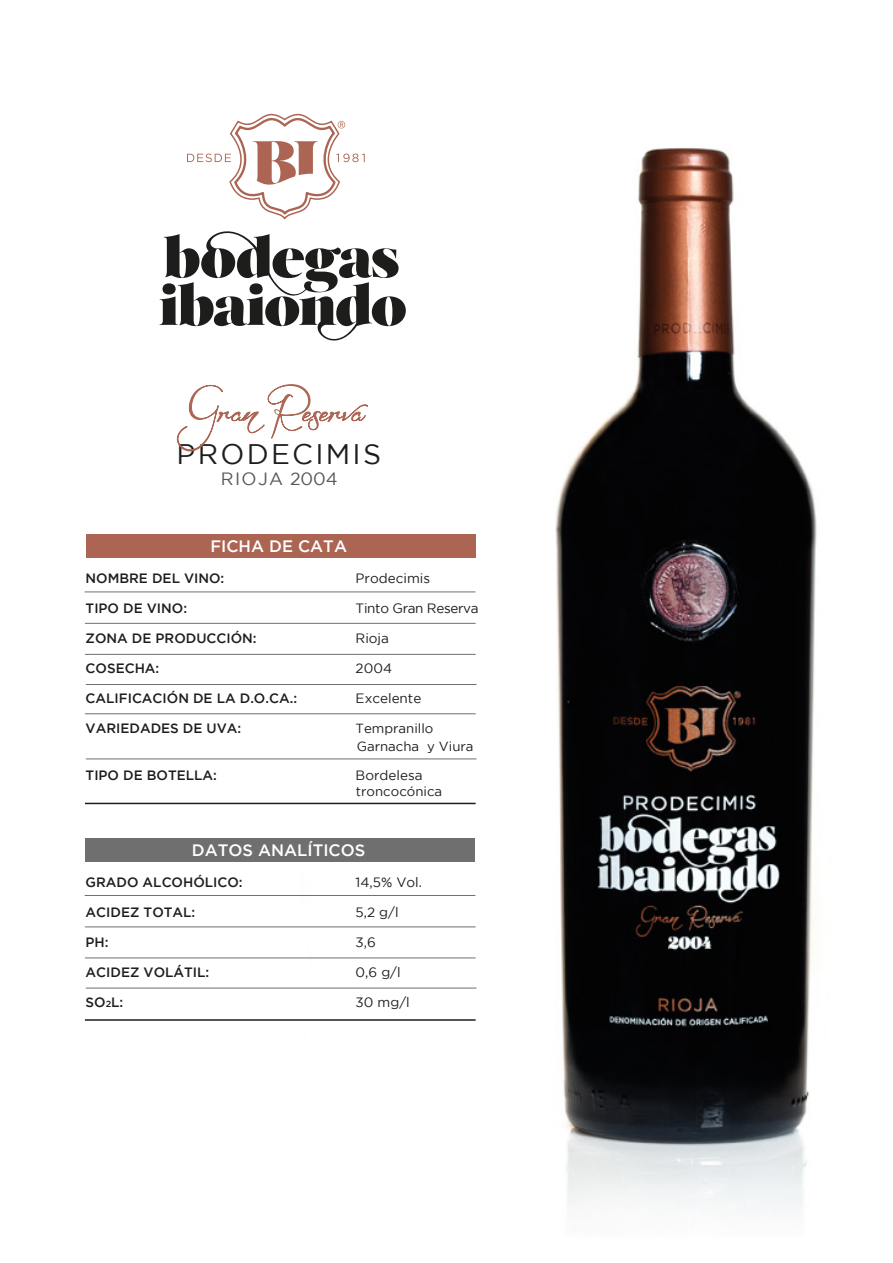
<style>
.page{position:relative;width:893px;height:1263px;background:#fff}
.page>*{position:absolute;margin:0;border:0;box-sizing:border-box;transform-origin:0 0}
.t1{font:28.2px "Gotham";letter-spacing:.08em;color:#1d1d1b}
.t2{font:17.7px "Gotham";letter-spacing:.08em;color:#575756}
.t3{font:500 16.5px "Gotham";color:#fff}
.t4{font:500 13.5px "Gotham";color:#1d1d1b}
.t5{font:13.5px "Gotham";color:#1d1d1b}
.t6{font:13.5px "Gotham";letter-spacing:-.025em;color:#1d1d1b}
.t7{font:13.2px "Gotham";color:#1d1d1b}
.s1{font-size:9px}
</style>
<div class="page">
<img style="left:300px;top:147px;width:517px;height:1064px">
<div style="left:86px;top:534px;width:389px;height:24px;background:#ac6553"></div>
<svg style="left:160px;top:113px;width:246px;height:244px"></svg>
<hr style="left:85px;top:591px;width:390px;height:1px;background:#706f6f">
<hr style="left:85px;top:623px;width:391px;height:1px;background:#706f6f">
<hr style="left:85px;top:654px;width:391px;height:1px;background:#706f6f">
<hr style="left:86px;top:684px;width:390px;height:1px;background:#706f6f">
<hr style="left:85px;top:713px;width:391px;height:1px;background:#706f6f">
<hr style="left:86px;top:758px;width:390px;height:1px;background:#706f6f">
<hr style="left:85px;top:803px;width:391px;height:1px;background:#1d1d1b">
<div style="left:86px;top:838px;width:389px;height:24px;background:#706f6f"></div>
<hr style="left:85px;top:895px;width:390px;height:1px;background:#706f6f">
<hr style="left:85px;top:926px;width:391px;height:1px;background:#706f6f">
<hr style="left:85px;top:957px;width:391px;height:1px;background:#706f6f">
<hr style="left:86px;top:988px;width:390px;height:1px;background:#706f6f">
<hr style="left:85px;top:1019px;width:391px;height:2px;background:#1d1d1b">
<svg style="left:176px;top:384px;width:192px;height:67px"></svg>
<h1 class="t1" style="left:177px;top:438px;width:206px">PRODECIMIS</h1>
<h2 class="t2" style="left:221px;top:469px;width:119px">RIOJA 2004</h2>
<p class="t3" style="left:210px;top:537px;width:138px">FICHA DE CATA</p>
<p class="t4" style="left:86px;top:571px;width:140px">NOMBRE DEL VINO:</p>
<p class="t5" style="left:356px;top:571px;width:76px">Prodecimis</p>
<p class="t4" style="left:86px;top:601px;width:103px">TIPO DE VINO:</p>
<p class="t6" style="left:356px;top:601px;width:125px">Tinto Gran Reserva</p>
<p class="t4" style="left:86px;top:631px;width:173px">ZONA DE PRODUCCIÓN:</p>
<p class="t5" style="left:356px;top:631px;width:35px">Rioja</p>
<p class="t4" style="left:86px;top:661px;width:75px">COSECHA:</p>
<p class="t5" style="left:356px;top:661px;width:38px">2004</p>
<p class="t4" style="left:86px;top:691px;width:213px">CALIFICACIÓN DE LA D.O.CA.:</p>
<p class="t5" style="left:356px;top:691px;width:67px">Excelente</p>
<p class="t4" style="left:86px;top:721px;width:157px">VARIEDADES DE UVA:</p>
<p class="t7" style="left:356px;top:721px;width:79px">Tempranillo</p>
<p class="t4" style="left:86px;top:767px;width:133px">TIPO DE BOTELLA:</p>
<p class="t5" style="left:356px;top:768px;width:68px">Bordelesa</p>
<p class="t7" style="left:357px;top:739px;width:118px">Garnacha y Viura</p>
<p class="t7" style="left:356px;top:784px;width:88px">troncocónica</p>
<p class="t3" style="left:192px;top:841px;width:175px">DATOS ANALÍTICOS</p>
<p class="t4" style="left:86px;top:874px;width:159px">GRADO ALCOHÓLICO:</p>
<p class="t5" style="left:356px;top:875px;width:68px">14,5% Vol.</p>
<p class="t4" style="left:86px;top:904px;width:111px">ACIDEZ TOTAL:</p>
<p class="t5" style="left:356px;top:905px;width:45px">5,2 g/l</p>
<p class="t4" style="left:86px;top:934px;width:25px">PH:</p>
<p class="t5" style="left:356px;top:935px;width:22px">3,6</p>
<p class="t4" style="left:86px;top:964px;width:125px">ACIDEZ VOLÁTIL:</p>
<p class="t5" style="left:356px;top:965px;width:47px">0,6 g/l</p>
<p class="t4" style="left:86px;top:994px;width:39px">SO<span class="s1">2</span>L:</p>
<p class="t5" style="left:356px;top:995px;width:56px">30 mg/l</p>
</div>
